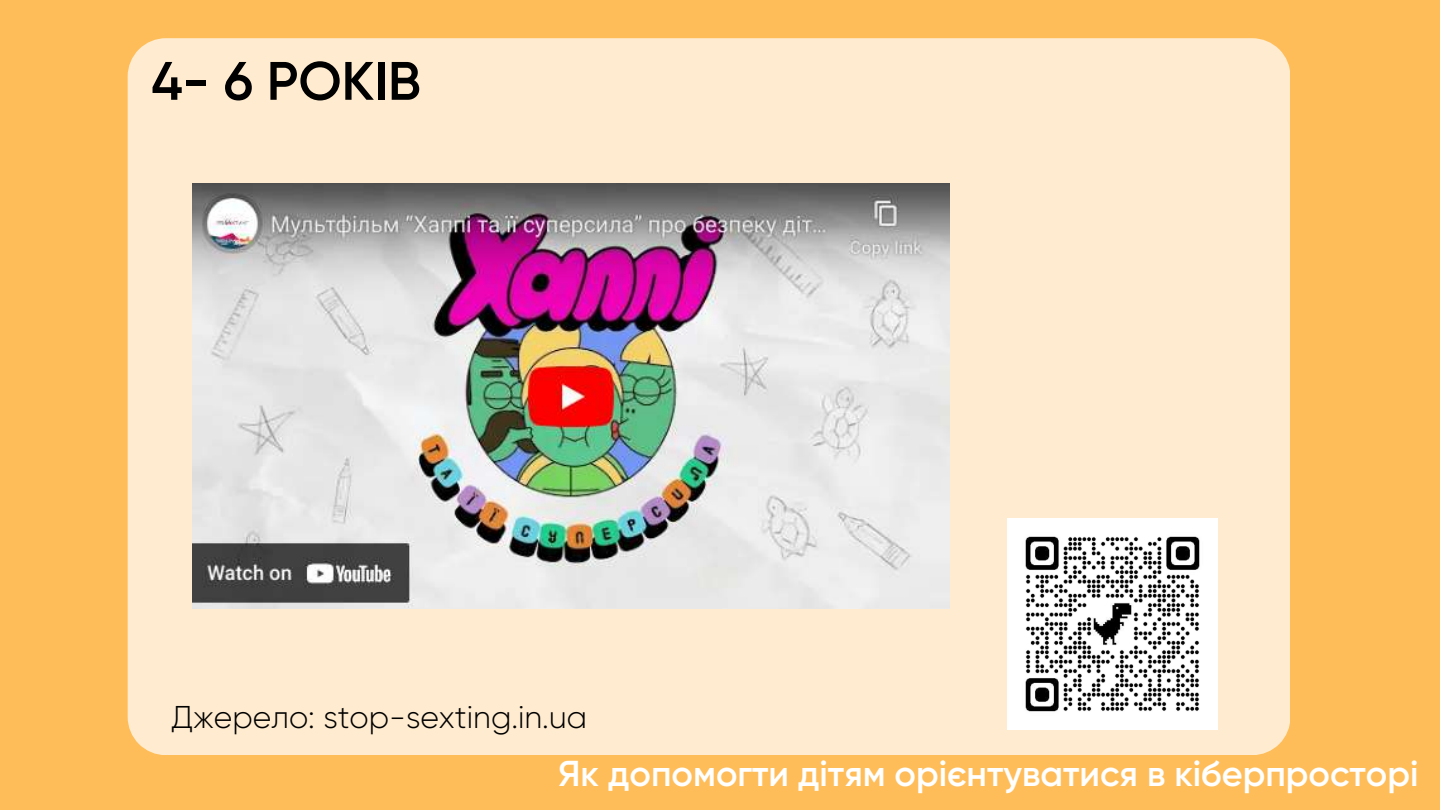
<style>
.page{position:relative;width:1440px;height:810px;background:#ffbd59}
.page>*{position:absolute;margin:0;border:0;box-sizing:border-box;transform-origin:0 0}
.t1{font:600 54px "Gilroy";color:#000}
.t2{font:600 36px "Gilroy";color:#fff}
.t3{font:300 31.5px "Gilroy";color:#000}
</style>
<div class="page">
<div style="left:128px;top:38px;width:1162px;height:717px;background:#ffecd0"></div>
<img style="left:193px;top:184px;width:757px;height:425px">
<img style="left:1007px;top:518px;width:211px;height:211px">
<h1 class="t1" style="left:151px;top:58px;width:271px">4- 6 РОКІВ</h1>
<p class="t3" style="left:171px;top:704px;width:417px">Джерело: stop-sexting.in.ua</p>
<p class="t2" style="left:558px;top:758px;width:862px">Як допомогти дітям орієнтуватися в кіберпросторі</p>
</div>
